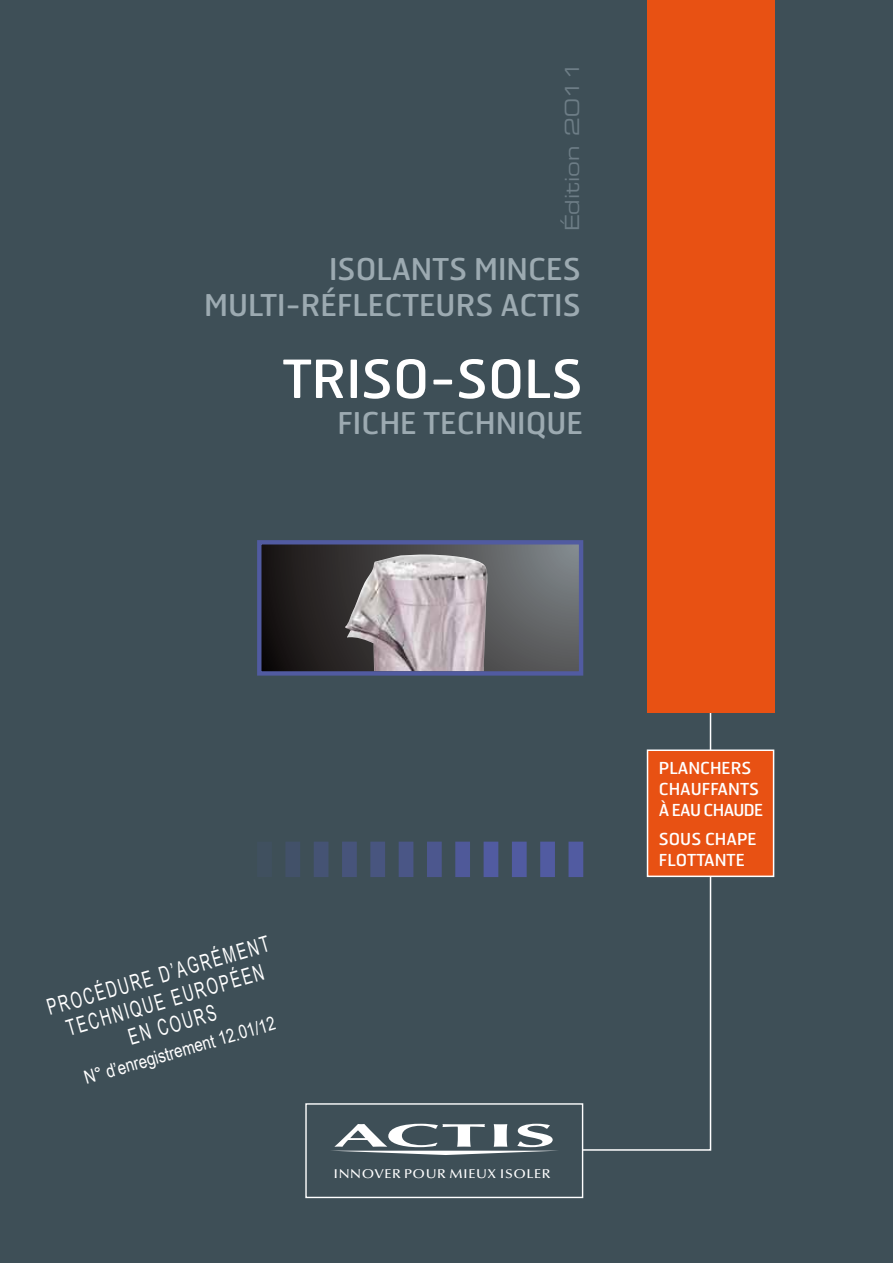
<style>
.page{position:relative;width:893px;height:1263px;background:#3e4f57}
.page>*{position:absolute;margin:0;border:0;box-sizing:border-box;transform-origin:0 0}
.t1{font:52.5px "Hermes";color:#fff}
.t2{font:30px "Hermes";color:#9caab1}
.t3{font:22.2px/25.5px "Arial Narrow";color:#fff;text-align:center;scale:.8 1}
.t4{font:19.5px "Eurostile Extended Two";color:#6d7d86}
.t5{font:18.45px "Arial Narrow";color:#fff}
.t6{font:16.5px/21px "Hermes";color:#fff}
.t7{font:500 12.75px "Optima";letter-spacing:.04em;color:#fff;scale:1.1 1}
</style>
<div class="page">
<svg style="left:581px;top:713px;width:131px;height:438px"></svg>
<div style="left:647px;top:0;width:127px;height:713px;background:#e85113"></div>
<div style="left:647px;top:750px;width:127px;height:126px;background:#e85113"></div>
<div style="left:647px;top:749px;width:127px;height:128px;border:2px solid #fff"></div>
<div style="left:305px;top:1103px;width:278px;height:95px;border:1px solid #fff"></div>
<svg style="left:331px;top:1124px;width:227px;height:31px"></svg>
<svg style="left:257px;top:540px;width:327px;height:136px;background:#6d6a72"></svg>
<div style="left:568px;top:842px;width:15px;height:35px;background:#515ba1"></div>
<div style="left:540px;top:842px;width:15px;height:35px;background:#515ba1"></div>
<div style="left:512px;top:842px;width:15px;height:35px;background:#515ba1"></div>
<div style="left:484px;top:842px;width:14px;height:35px;background:#515ba1"></div>
<div style="left:455px;top:842px;width:15px;height:35px;background:#4f5999"></div>
<div style="left:427px;top:842px;width:15px;height:35px;background:#4c578e"></div>
<div style="left:399px;top:842px;width:14px;height:35px;background:#4a5686"></div>
<div style="left:370px;top:842px;width:15px;height:35px;background:#48557f"></div>
<div style="left:342px;top:842px;width:15px;height:35px;background:#47547b"></div>
<div style="left:314px;top:842px;width:14px;height:35px;background:#455374"></div>
<div style="left:285px;top:842px;width:15px;height:35px;background:#425169"></div>
<div style="left:257px;top:842px;width:15px;height:35px;background:#40505f"></div>
<p class="t4" style="left:559px;top:231px;width:172px;rotate:-90deg">Édition 2011</p>
<p class="t2" style="left:329px;top:250px;width:28px">ISOLANTS</p>
<p class="t2" style="left:474px;top:250px;width:51px">MINCES</p>
<p class="t2" style="left:204px;top:286px;width:151px">MULTI-RÉFLECTEURS</p>
<p class="t2" style="left:500px;top:286px;width:79px">ACTIS</p>
<h1 class="t1" style="left:283px;top:345px;width:205px">TRISO-SOLS</h1>
<p class="t2" style="left:337px;top:404px;width:247px">FICHE TECHNIQUE</p>
<p class="t3" style="left:44px;top:995px;width:289px;rotate:-16deg">PROCÉDURE D’AGRÉMENT<br>TECHNIQUE EUROPÉEN<br>EN COURS</p>
<p class="t5" style="left:82px;top:1068px;width:200px;rotate:-16deg">N° d’enregistrement 12.01/12</p>
<p class="t7" style="left:334px;top:1166px;width:199px">INNOVER POUR MIEUX ISOLER</p>
<p class="t6" style="left:659px;top:757px;width:106px">PLANCHERS<br>CHAUFFANTS<br>À EAU CHAUDE</p>
<p class="t6" style="left:659px;top:828px;width:99px">SOUS CHAPE<br>FLOTTANTE</p>
</div>
